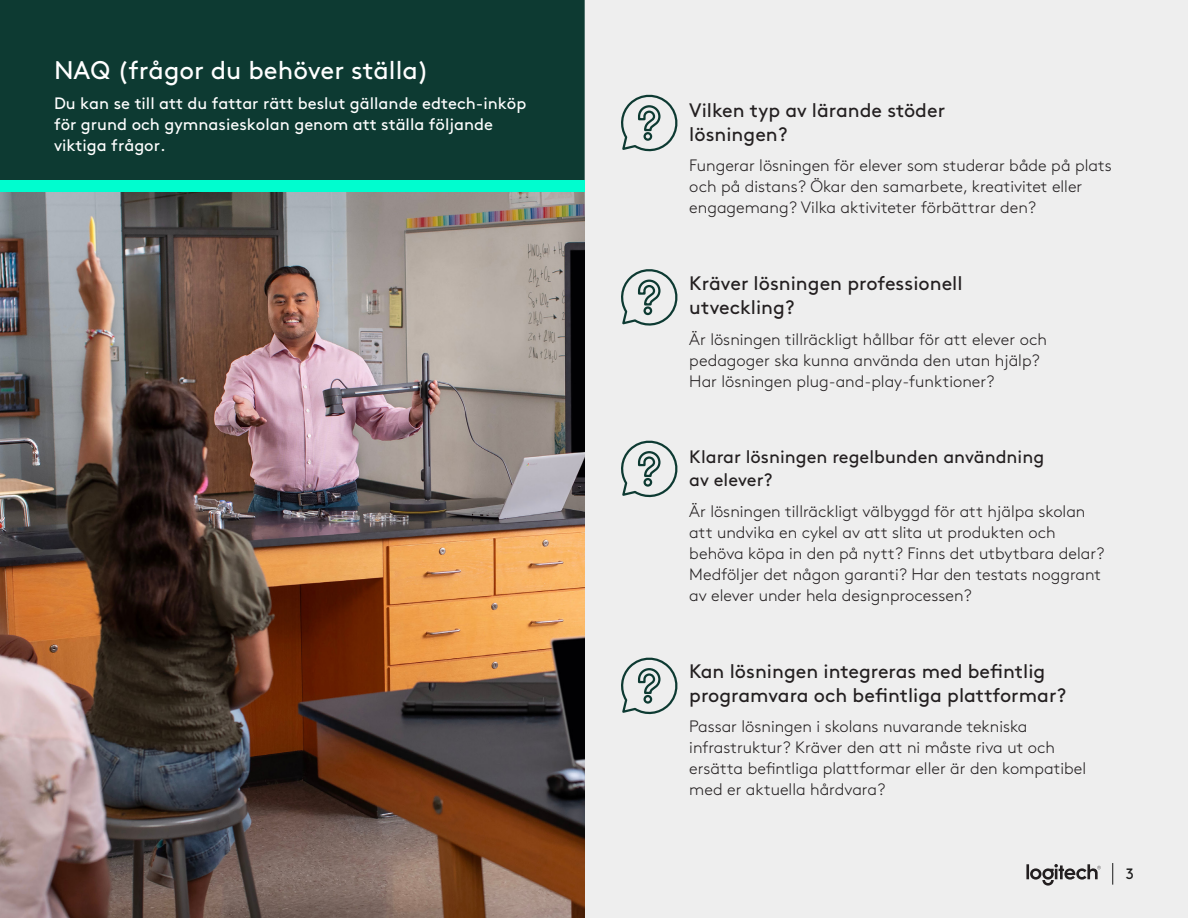
<style>
.page{position:relative;width:1188px;height:918px;background:#fff}
.page>*{position:absolute;margin:0;border:0;box-sizing:border-box;transform-origin:0 0}
.t1{font:25.5px "Brown";color:#fff}
.t2{font:19.5px/24px "Brown";color:#231f20}
.t3{font:18px/22.5px "Brown";color:#231f20}
.t4{font:300 16.5px/21px "Brown Pro";color:#231f20}
.t5{font:16.5px/21px "Brown";color:#fff}
.t6{font:15px "Brown";color:#1b1b1b}
</style>
<div class="page">
<img style="left:0;top:192px;width:585px;height:726px">
<div style="left:0;top:0;width:585px;height:180px;background:#0d3a32"></div>
<div style="left:0;top:180px;width:594px;height:12px;background:#00fdcf"></div>
<div style="left:585px;top:0;width:603px;height:918px;background:#eee"></div>
<svg style="left:621px;top:94px;width:57px;height:58px"></svg>
<svg style="left:621px;top:269px;width:57px;height:57px"></svg>
<svg style="left:621px;top:440px;width:57px;height:58px"></svg>
<svg style="left:621px;top:657px;width:57px;height:58px"></svg>
<svg style="left:1026px;top:864px;width:75px;height:22px"></svg>
<svg style="left:1112px;top:863px;width:1px;height:22px"></svg>
<p class="t1" style="left:54px;top:51px;width:377px">NAQ (frågor du behöver ställa)</p>
<p class="t5" style="left:54px;top:91px;width:474px">Du kan se till att du fattar rätt beslut gällande edtech-inköp för grund och gymnasieskolan genom att ställa följande viktiga frågor.</p>
<p class="t2" style="left:689px;top:96px;width:257px">Vilken typ av lärande stöder lösningen?</p>
<p class="t4" style="left:689px;top:153px;width:424px">Fungerar lösningen för elever som studerar både på plats och på distans? Ökar den samarbete, kreativitet eller engagemang? Vilka aktiviteter förbättrar den?</p>
<p class="t2" style="left:689px;top:269px;width:275px">Kräver lösningen professionell utveckling?</p>
<p class="t4" style="left:689px;top:327px;width:359px">Är lösningen tillräckligt hållbar för att elever och pedagoger ska kunna använda den utan hjälp?<br>Har lösningen plug-and-play-funktioner?</p>
<p class="t3" style="left:689px;top:444px;width:356px">Klarar lösningen regelbunden användning av elever?</p>
<p class="t4" style="left:689px;top:500px;width:417px">Är lösningen tillräckligt välbyggd för att hjälpa skolan att undvika en cykel av att slita ut produkten och behöva köpa in den på nytt? Finns det utbytbara delar?<br>Medföljer det någon garanti? Har den testats noggrant av elever under hela designprocessen?</p>
<p class="t2" style="left:689px;top:658px;width:378px">Kan lösningen integreras med befintlig programvara och befintliga plattformar?</p>
<p class="t4" style="left:689px;top:714px;width:398px">Passar lösningen i skolans nuvarande tekniska infrastruktur? Kräver den att ni måste riva ut och ersätta befintliga plattformar eller är den kompatibel med er aktuella hårdvara?</p>
<p class="t6" style="left:1126px;top:862px;width:10px">3</p>
</div>
